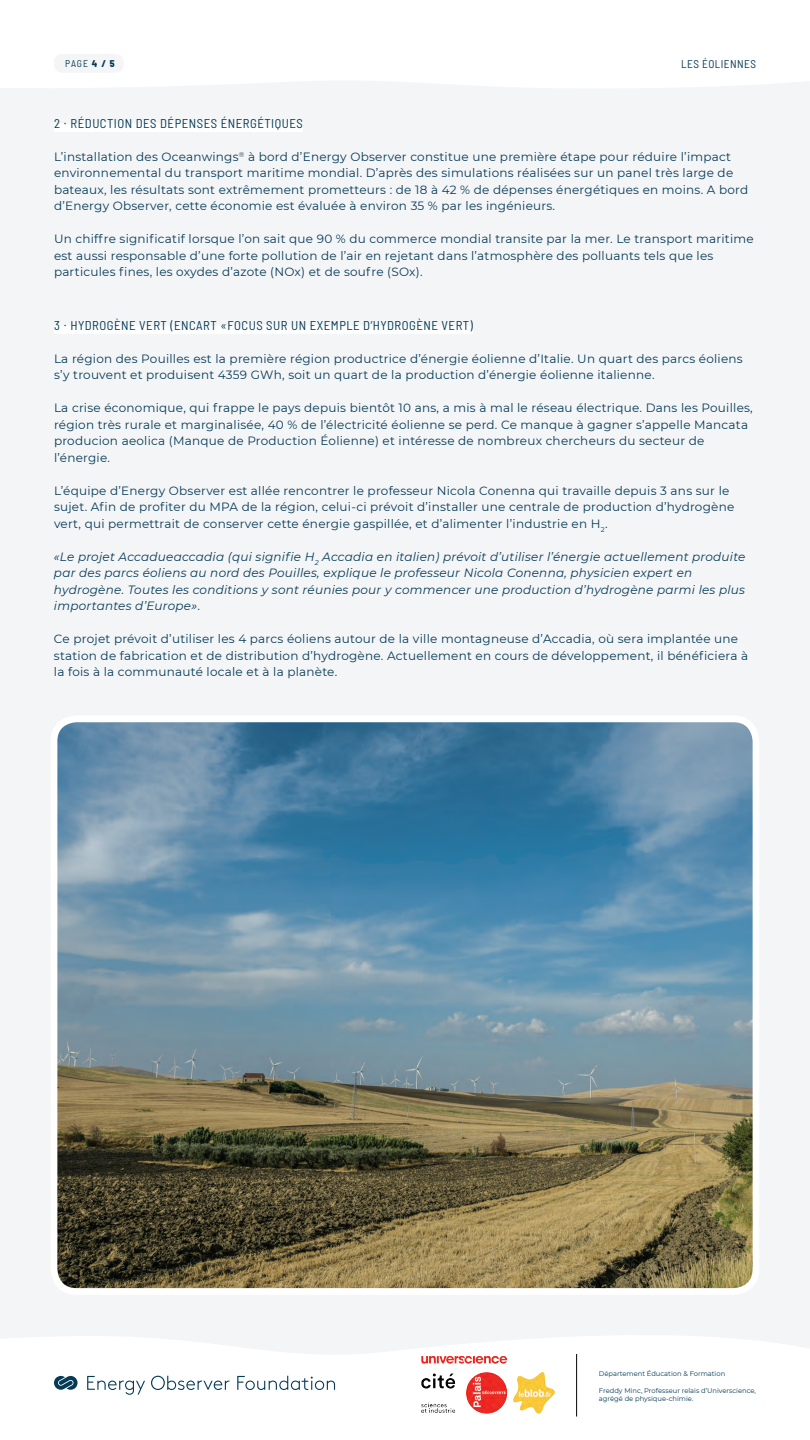
<style>
.page{position:relative;width:810px;height:1440px;background:#fff}
.page>*{position:absolute;margin:0;border:0;box-sizing:border-box;transform-origin:0 0}
.t1{font:semi-condensed 12.75px "Barlow";letter-spacing:.04em;color:#063b58}
.t2{font:12px/16.5px "Montserrat";letter-spacing:.02em;color:#063b58}
.t3{font:italic 12px/16.5px "Montserrat";letter-spacing:.02em;color:#063b58}
.t4{font:semi-condensed 11.25px "Barlow";letter-spacing:.04em;color:#063b58}
.t5{font:semi-condensed 9.75px "Barlow";color:#063b58}
.t6{font:6.75px/8.1px "Montserrat";color:#063b58}
.s1{font-weight:800}
.s2{font-family:"Montserrat";font-stretch:normal}
.s3{font-style:normal}
</style>
<div class="page">
<div style="left:0;top:0;width:810px;height:1362px;background:#f4f5f6"></div>
<div style="left:54px;top:124px;width:249px;height:8px;background:#fff"></div>
<div style="left:54px;top:326px;width:419px;height:8px;background:#fff"></div>
<img style="left:59px;top:724px;width:692px;height:563px">
<div style="left:51px;top:716px;width:708px;height:579px;border:7px solid #fff;border-radius:22px"></div>
<div style="left:0;top:0;width:810px;height:88px;background:#fff"></div>
<hr style="left:681px;top:71px;width:75px;height:1px;background:#fff">
<div style="left:54px;top:54px;width:70px;height:19px;background:#f4f5f6;border-radius:8px"></div>
<svg style="left:0;top:1336px;width:810px;height:81px"></svg>
<hr style="left:576px;top:1354px;width:1px;height:63px;background:#040503">
<svg style="left:54px;top:1376px;width:24px;height:14px"></svg>
<svg style="left:87px;top:1376px;width:58px;height:19px"></svg>
<svg style="left:151px;top:1376px;width:79px;height:14px"></svg>
<svg style="left:237px;top:1376px;width:98px;height:14px"></svg>
<img style="left:422px;top:1357px;width:132px;height:57px">
<p class="t5" style="left:65px;top:56px;width:51px">PAGE <span class="s1">4 / 5</span></p>
<p class="t4" style="left:681px;top:56px;width:76px">LES ÉOLIENNES</p>
<p class="t1" style="left:54px;top:114px;width:249px">2 <span class="s2">∙</span> RÉDUCTION DES DÉPENSES ÉNERGÉTIQUES</p>
<p class="t2" style="left:54px;top:148px;width:696px">L’installation des Oceanwings<sup>®</sup> à bord d’Energy Observer constitue une première étape pour réduire l’impact environnemental du transport maritime mondial. D’après des simulations réalisées sur un panel très large de bateaux, les résultats sont extrêmement prometteurs : de 18 à 42 % de dépenses énergétiques en moins. A bord d’Energy Observer, cette économie est évaluée à environ 35 % par les ingénieurs.</p>
<p class="t2" style="left:54px;top:230px;width:701px">Un chiffre significatif lorsque l’on sait que 90 % du commerce mondial transite par la mer. Le transport maritime est aussi responsable d’une forte pollution de l’air en rejetant dans l’atmosphère des polluants tels que les particules fines, les oxydes d’azote (NOx) et de soufre (SOx).</p>
<p class="t1" style="left:54px;top:316px;width:420px">3 <span class="s2">∙</span> HYDROGÈNE VERT (ENCART «FOCUS SUR UN EXEMPLE D’HYDROGÈNE VERT)</p>
<p class="t2" style="left:54px;top:350px;width:690px">La région des Pouilles est la première région productrice d’énergie éolienne d’Italie. Un quart des parcs éoliens s’y trouvent et produisent 4359 GWh, soit un quart de la production d’énergie éolienne italienne.</p>
<p class="t2" style="left:54px;top:399px;width:700px">La crise économique, qui frappe le pays depuis bientôt 10 ans, a mis à mal le réseau électrique. Dans les Pouilles, région très rurale et marginalisée, 40 % de l’électricité éolienne se perd. Ce manque à gagner s’appelle Mancata producion aeolica (Manque de Production Éolienne) et intéresse de nombreux chercheurs du secteur de l’énergie.</p>
<p class="t2" style="left:54px;top:482px;width:682px">L’équipe d’Energy Observer est allée rencontrer le professeur Nicola Conenna qui travaille depuis 3 ans sur le sujet. Afin de profiter du MPA de la région, celui-ci prévoit d’installer une centrale de production d’hydrogène vert, qui permettrait de conserver cette énergie gaspillée, et d’alimenter l’industrie en H<sub>2</sub>.</p>
<p class="t3" style="left:54px;top:548px;width:693px">«Le projet Accadueaccadia (qui signifie H<sub>2</sub> Accadia en italien) prévoit d’utiliser l’énergie actuellement produite par des parcs éoliens au nord des Pouilles, explique le professeur Nicola Conenna, physicien expert en hydrogène. Toutes les conditions y sont réunies pour y commencer une production d’hydrogène parmi les plus importantes d’Europe»<span class="s3">.</span></p>
<p class="t2" style="left:54px;top:630px;width:696px">Ce projet prévoit d’utiliser les 4 parcs éoliens autour de la ville montagneuse d’Accadia, où sera implantée une station de fabrication et de distribution d’hydrogène. Actuellement en cours de développement, il bénéficiera à la fois à la communauté locale et à la planète.</p>
<p class="t6" style="left:599px;top:1370px;width:128px">Département Éducation &amp; Formation</p>
<p class="t6" style="left:599px;top:1386px;width:159px">Freddy Minc, Professeur relais d’Universcience, agrégé de physique-chimie.</p>
</div>
